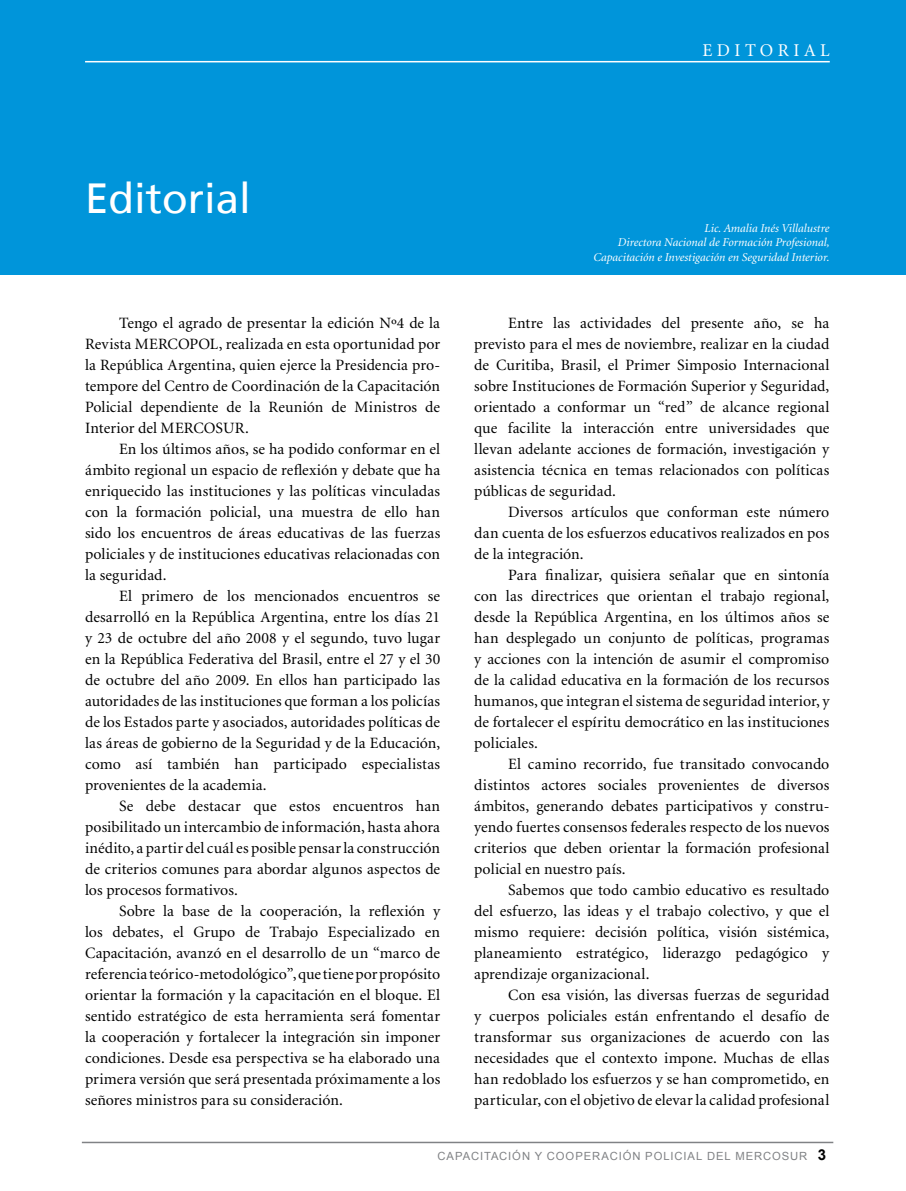
<style>
.page{position:relative;width:906px;height:1191px;background:#fff}
.page>*{position:absolute;margin:0;border:0;box-sizing:border-box;transform-origin:0 0}
.t1{font:42px "Frutiger";color:#fff}
.t2{font:18px "Minion";letter-spacing:.25em;color:#fff}
.t3{font:15.75px/21px "Minion";letter-spacing:.005em;color:#000;text-align:justify}
.t4{font:italic 12px/14.4px "Minion";color:#fff;text-align:right}
.t5{font:11.25px "Arial";letter-spacing:.08em;color:#808285}
.s1{font-weight:700;font-size:15px;color:#000}
</style>
<div class="page">
<hr style="left:82px;top:1141px;width:751px;height:2px;background:#808285">
<div style="left:0;top:0;width:906px;height:275px;background:#0095da"></div>
<hr style="left:85px;top:61px;width:744px;height:1px;background:#fff">
<p class="t2" style="left:702px;top:41px;width:129px">EDITORIAL</p>
<h1 class="t1" style="left:85px;top:174px;width:167px">Editorial</h1>
<p class="t3" style="left:85px;top:313px;width:357px;text-indent:34px">Tengo el agrado de presentar la edición Nº4 de la Revista MERCOPOL, realizada en esta oportunidad por la República Argentina, quien ejerce la Presidencia pro&shy;tempore del Centro de Coordinación de la Capacitación Policial dependiente de la Reunión de Ministros de Interior del MERCOSUR.</p>
<p class="t3" style="left:85px;top:439px;width:357px;text-indent:34px">En los últimos años, se ha podido conformar en el ámbito regional un espacio de reflexión y debate que ha enriquecido las instituciones y las políticas vinculadas con la formación policial, una muestra de ello han sido los encuentros de áreas educativas de las fuerzas policiales y de instituciones educativas relacionadas con la seguridad.</p>
<p class="t3" style="left:85px;top:586px;width:357px;text-indent:34px">El primero de los mencionados encuentros se desarrolló en la República Argentina, entre los días 21 y 23 de octubre del año 2008 y el segundo, tuvo lugar en la República Federativa del Brasil, entre el 27 y el 30 de octubre del año 2009. En ellos han participado las autoridades de las instituciones que forman a los policías de los Estados parte y asociados, autoridades políticas de las áreas de gobierno de la Seguridad y de la Educación, como así también han participado especialistas provenientes de la academia.</p>
<p class="t3" style="left:85px;top:796px;width:357px;text-indent:34px">Se debe destacar que estos encuentros han posibilitado un intercambio de información, hasta ahora inédito, a partir del cuál es posible pensar la construcción de criterios comunes para abordar algunos aspectos de los procesos formativos.</p>
<p class="t3" style="left:85px;top:901px;width:357px;text-indent:34px">Sobre la base de la cooperación, la reflexión y los debates, el Grupo de Trabajo Especializado en Capacitación, avanzó en el desarrollo de un “marco de referencia teórico-metodológico”, que tiene por propósito orientar la formación y la capacitación en el bloque. El sentido estratégico de esta herramienta será fomentar la cooperación y fortalecer la integración sin imponer condiciones. Desde esa perspectiva se ha elaborado una primera versión que será presentada próximamente a los señores ministros para su consideración.</p>
<p class="t4" style="left:593px;top:221px;width:238px">Lic. Amalia Inés Villalustre<br>Directora Nacional de Formación Profesional,<br>Capacitación e Investigación en Seguridad Interior.</p>
<p class="t3" style="left:474px;top:313px;width:357px;text-indent:34px">Entre las actividades del presente año, se ha previsto para el mes de noviembre, realizar en la ciudad de Curitiba, Brasil, el Primer Simposio Internacional sobre Instituciones de Formación Superior y Seguridad, orientado a conformar un “red” de alcance regional que facilite la interacción entre universidades que llevan adelante acciones de formación, investigación y asistencia técnica en temas relacionados con políticas públicas de seguridad.</p>
<p class="t3" style="left:474px;top:502px;width:357px;text-indent:34px">Diversos artículos que conforman este número dan cuenta de los esfuerzos educativos realizados en pos de la integración.</p>
<p class="t3" style="left:474px;top:565px;width:357px;text-indent:34px">Para finalizar, quisiera señalar que en sintonía con las directrices que orientan el trabajo regional, desde la República Argentina, en los últimos años se han desplegado un conjunto de políticas, programas y acciones con la intención de asumir el compromiso de la calidad educativa en la formación de los recursos humanos, que integran el sistema de seguridad interior, y de fortalecer el espíritu democrático en las instituciones policiales.</p>
<p class="t3" style="left:474px;top:754px;width:357px;text-indent:34px">El camino recorrido, fue transitado convocando distintos actores sociales provenientes de diversos ámbitos, generando debates participativos y constru&shy;yendo fuertes consensos federales respecto de los nuevos criterios que deben orientar la formación profesional policial en nuestro país.</p>
<p class="t3" style="left:474px;top:880px;width:357px;text-indent:34px">Sabemos que todo cambio educativo es resultado del esfuerzo, las ideas y el trabajo colectivo, y que el mismo requiere: decisión política, visión sistémica, planeamiento estratégico, liderazgo pedagógico y aprendizaje organizacional.</p>
<p class="t3" style="left:474px;top:985px;width:357px;text-indent:34px">Con esa visión, las diversas fuerzas de seguridad y cuerpos policiales están enfrentando el desafío de transformar sus organizaciones de acuerdo con las necesidades que el contexto impone. Muchas de ellas han redoblado los esfuerzos y se han comprometido, en particular, con el objetivo de elevar la calidad profesional</p>
<p class="t5" style="left:437px;top:1148px;width:390px">CAPACITACIÓN Y COOPERACIÓN POLICIAL DEL MERCOSUR <span class="s1">3</span></p>
</div>
